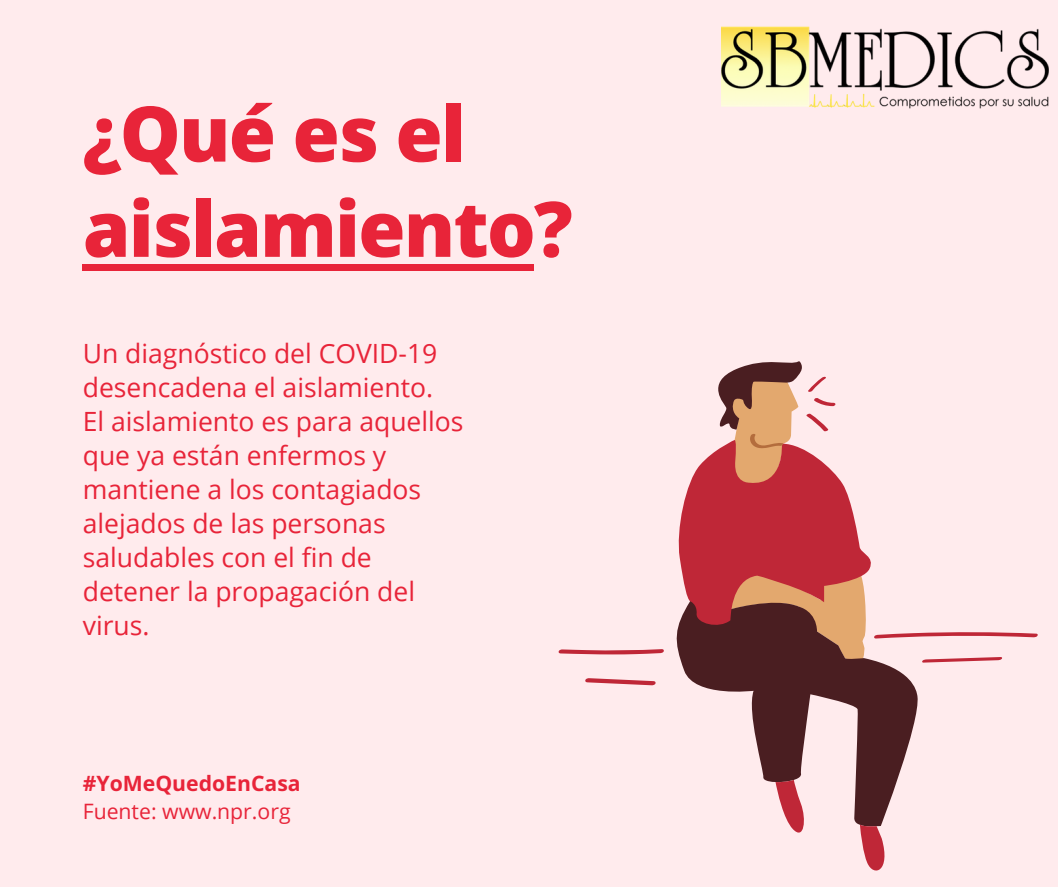
<style>
.page{position:relative;width:1058px;height:887px;background:#fff}
.page>*{position:absolute;margin:0;border:0;box-sizing:border-box;transform-origin:0 0}
.t1{font:800 76.65px/95.2px "Open Sans";letter-spacing:-.025em;color:#e82439}
.t2{font:26.55px/34px "Open Sans";color:#e82439}
.t3{font:21.15px "Open Sans";color:#e82439}
.t4{font:700 21.15px "Open Sans Hebrew";color:#e82439}
</style>
<div class="page">
<div style="left:0;top:0;width:1058px;height:886px;background:#ffebed"></div>
<svg style="left:718px;top:361px;width:118px;height:78px"></svg>
<svg style="left:558px;top:439px;width:479px;height:431px"></svg>
<svg style="left:805px;top:376px;width:30px;height:56px"></svg>
<svg style="left:749px;top:434px;width:34px;height:14px"></svg>
<div style="left:83px;top:263px;width:451px;height:7px;background:#e82439"></div>
<img style="left:721px;top:26px;width:327px;height:83px">
<p class="t1" style="left:83px;top:84px;width:491px">¿Qué es el aislamiento?</p>
<p class="t2" style="left:83px;top:336px;width:356px">Un diagnóstico del COVID-19 desencadena el aislamiento.</p>
<p class="t2" style="left:83px;top:404px;width:382px">El aislamiento es para aquellos que ya están enfermos y mantiene a los contagiados alejados de las personas saludables con el fin de detener la propagación del virus.</p>
<p class="t4" style="left:83px;top:768px;width:219px">#YoMeQuedoEnCasa</p>
<p class="t3" style="left:83px;top:796px;width:209px">Fuente: www.npr.org</p>
</div>
